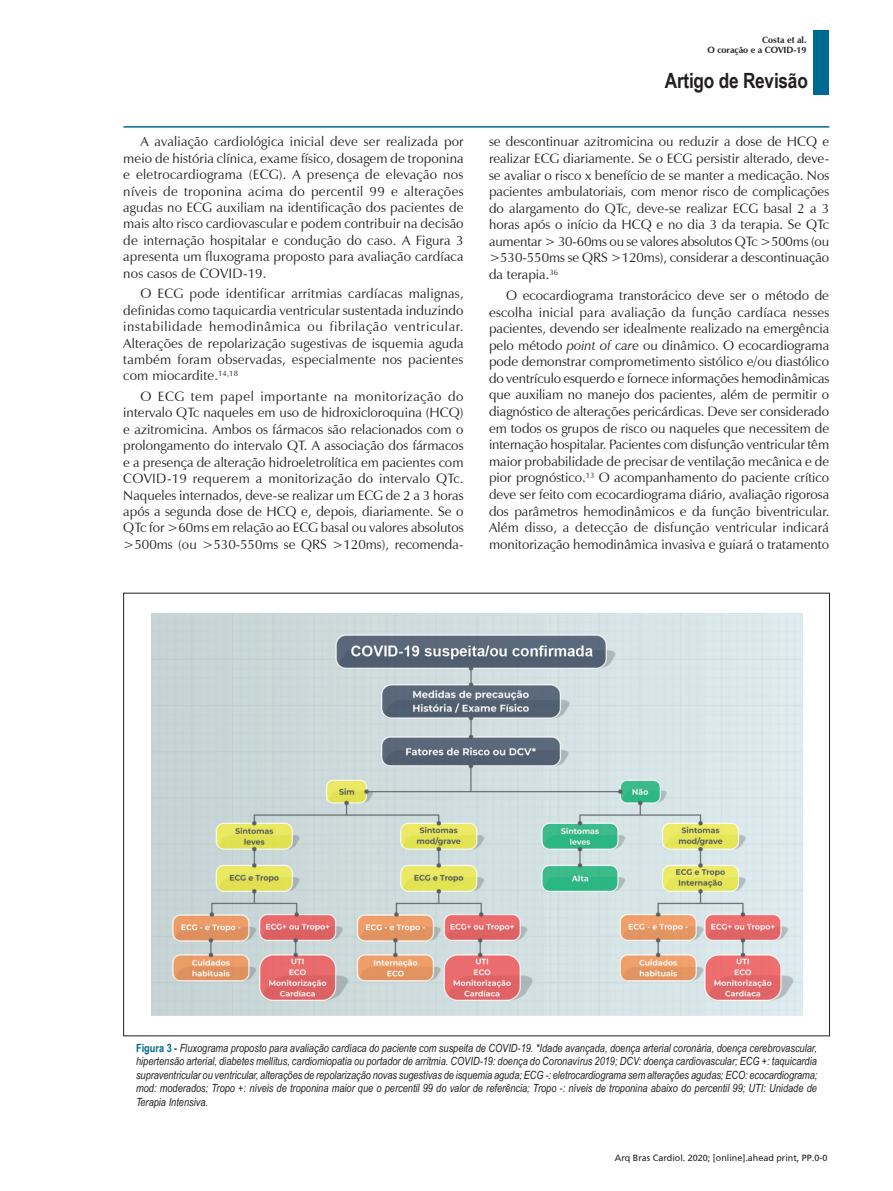
<style>
.page{position:relative;width:893px;height:1191px;background:#fff}
.page>*{position:absolute;margin:0;border:0;box-sizing:border-box;transform-origin:0 0}
.t1{font:700 21px "Arial Narrow";letter-spacing:-.01em;color:#231f20}
.t2{font:13.5px/16.6px "Zapf Humanist 601 BT";color:#231f20;text-align:justify}
.t3{font:italic 11.25px/13.5px "Arial Narrow";color:#231f20;text-align:justify}
.t4{font:9px "Frutiger";color:#231f20}
.t5{font:700 9px/10.8px "Zapf Humanist 601 BT";color:#231f20;text-align:right}
.s1{font-style:italic}
.s2{font-weight:700;font-style:normal;color:#006991}
</style>
<div class="page">
<hr style="left:123px;top:126px;width:706px;height:2px;background:#006991">
<div style="left:813px;top:30px;width:16px;height:64px;background:#006991"></div>
<img style="left:152px;top:614px;width:650px;height:401px">
<p class="t5" style="left:707px;top:34px;width:101px">Costa et al.<br>O coração e a COVID-19</p>
<p class="t2" style="left:123px;top:134px;width:342px;text-indent:17px">A avaliação cardiológica inicial deve ser realizada por meio de história clínica, exame físico, dosagem de troponina e eletrocardiograma (ECG). A presença de elevação nos níveis de troponina acima do percentil 99 e alterações agudas no ECG auxiliam na identificação dos pacientes de mais alto risco cardiovascular e podem contribuir na decisão de internação hospitalar e condução do caso. A Figura 3 apresenta um fluxograma proposto para avaliação cardíaca nos casos de COVID-19.</p>
<p class="t2" style="left:123px;top:285px;width:342px;text-indent:17px">O ECG pode identificar arritmias cardíacas malignas, definidas como taquicardia ventricular sustentada induzindo instabilidade hemodinâmica ou fibrilação ventricular.<br>Alterações de repolarização sugestivas de isquemia aguda também foram observadas, especialmente nos pacientes com miocardite.<sup>14,18</sup></p>
<p class="t2" style="left:123px;top:388px;width:342px;text-indent:17px">O ECG tem papel importante na monitorização do intervalo QTc naqueles em uso de hidroxicloroquina (HCQ) e azitromicina. Ambos os fármacos são relacionados com o prolongamento do intervalo QT. A associação dos fármacos e a presença de alteração hidroeletrolítica em pacientes com COVID-19 requerem a monitorização do intervalo QTc.<br>Naqueles internados, deve-se realizar um ECG de 2 a 3 horas após a segunda dose de HCQ e, depois, diariamente. Se o QTc for &gt;60ms em relação ao ECG basal ou valores absolutos &gt;500ms (ou &gt;530-550ms se QRS &gt;120ms), recomenda-</p>
<h1 class="t1" style="left:665px;top:65px;width:145px">Artigo de Revisão</h1>
<p class="t2" style="left:489px;top:133px;width:342px">se descontinuar azitromicina ou reduzir a dose de HCQ e realizar ECG diariamente. Se o ECG persistir alterado, deve&shy;se avaliar o risco x benefício de se manter a medicação. Nos pacientes ambulatoriais, com menor risco de complicações do alargamento do QTc, deve-se realizar ECG basal 2 a 3 horas após o início da HCQ e no dia 3 da terapia. Se QTc aumentar &gt; 30-60ms ou se valores absolutos QTc &gt;500ms (ou &gt;530-550ms se QRS &gt;120ms), considerar a descontinuação da terapia.<sup>36</sup></p>
<p class="t2" style="left:489px;top:287px;width:342px;text-indent:17px">O ecocardiograma transtorácico deve ser o método de escolha inicial para avaliação da função cardíaca nesses pacientes, devendo ser idealmente realizado na emergência pelo método <span class="s1">point of care</span> ou dinâmico. O ecocardiograma pode demonstrar comprometimento sistólico e/ou diastólico do ventrículo esquerdo e fornece informações hemodinâmicas que auxiliam no manejo dos pacientes, além de permitir o diagnóstico de alterações pericárdicas. Deve ser considerado em todos os grupos de risco ou naqueles que necessitem de internação hospitalar. Pacientes com disfunção ventricular têm maior probabilidade de precisar de ventilação mecânica e de pior prognóstico.<sup>13</sup> O acompanhamento do paciente crítico deve ser feito com ecocardiograma diário, avaliação rigorosa dos parâmetros hemodinâmicos e da função biventricular.<br>Além disso, a detecção de disfunção ventricular indicará monitorização hemodinâmica invasiva e guiará o tratamento</p>
<p class="t3" style="left:136px;top:1041px;width:683px"><span class="s2">Figura 3 -</span> Fluxograma proposto para avaliação cardíaca do paciente com suspeita de COVID-19. *Idade avançada, doença arterial coronária, doença cerebrovascular, hipertensão arterial, diabetes mellitus, cardiomiopatia ou portador de arritmia. COVID-19: doença do Coronavírus 2019; DCV: doença cardiovascular; ECG +: taquicardia supraventricular ou ventricular, alterações de repolarização novas sugestivas de isquemia aguda; ECG -: eletrocardiograma sem alterações agudas; ECO: ecocardiograma; mod: moderados; Tropo +: níveis de troponina maior que o percentil 99 do valor de referência; Tropo -: níveis de troponina abaixo do percentil 99; UTI: Unidade de Terapia Intensiva.</p>
<p class="t4" style="left:615px;top:1153px;width:214px">Arq Bras Cardiol. 2020; [online].ahead print, PP.0-0</p>
</div>
